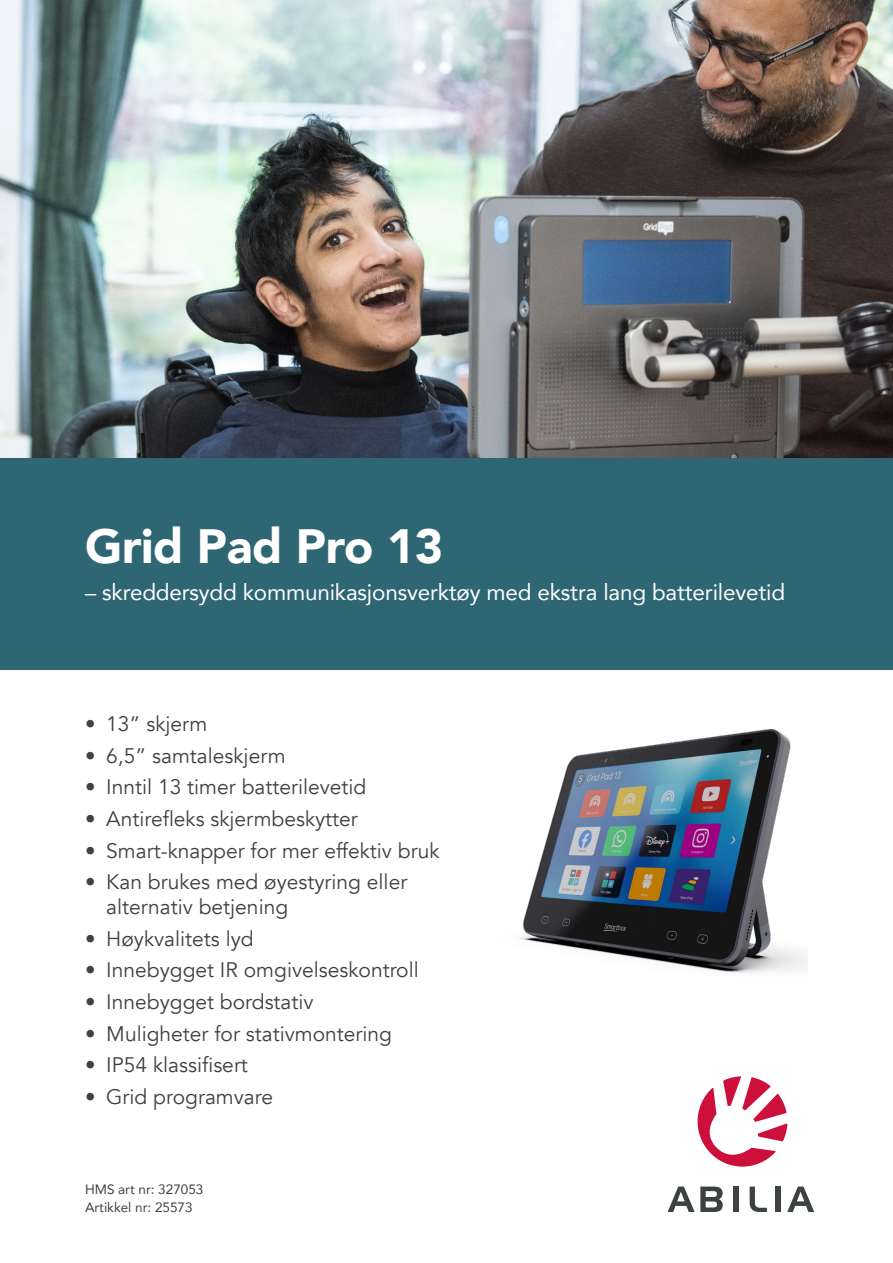
<style>
.page{position:relative;width:893px;height:1263px;background:#fff}
.page>*{position:absolute;margin:0;border:0;box-sizing:border-box;transform-origin:0 0}
.Heading{font:900 48px "Avenir";letter-spacing:-.01em;color:#fff}
.Sub_head{font:22.5px "Avenir";letter-spacing:-.01em;color:#fff}
.t1{font:21px/25.2px "Avenir";color:#3c4241}
.Small_Type{font:13.5px "Avenir";color:#3c4241}
</style>
<div class="page">
<svg style="left:668px;top:1186px;width:55px;height:26px"></svg>
<div style="left:733px;top:1186px;width:5px;height:26px;background:#3c4241"></div>
<svg style="left:750px;top:1186px;width:17px;height:26px"></svg>
<div style="left:775px;top:1186px;width:6px;height:26px;background:#3c4241"></div>
<svg style="left:787px;top:1186px;width:27px;height:26px"></svg>
<svg style="left:697px;top:1076px;width:90px;height:91px"></svg>
<div style="left:0;top:457px;width:893px;height:213px;background:#2f6673"></div>
<img style="left:520px;top:729px;width:288px;height:244px">
<img style="left:0;top:0;width:893px;height:457px">
<p class="Heading" style="left:85px;top:505px;width:360px">Grid Pad Pro 13</p>
<p class="Sub_head" style="left:85px;top:574px;width:702px">– skreddersydd kommunikasjonsverktøy med ekstra lang batterilevetid</p>
<p class="t1" style="left:85px;top:712px;width:124px">• 13” skjerm</p>
<p class="t1" style="left:85px;top:743px;width:202px">• 6,5” samtaleskjerm</p>
<p class="t1" style="left:85px;top:775px;width:283px">• Inntil 13 timer batterilevetid</p>
<p class="t1" style="left:85px;top:806px;width:274px">• Antirefleks skjermbeskytter</p>
<p class="t1" style="left:85px;top:838px;width:356px">• Smart-knapper for mer effektiv bruk</p>
<p class="t1" style="left:106px;top:870px;width:302px;text-indent:-21px">• Kan brukes med øyestyring eller alternativ betjening</p>
<p class="t1" style="left:85px;top:926px;width:170px">• Høykvalitets lyd</p>
<p class="t1" style="left:85px;top:958px;width:335px">• Innebygget IR omgivelseskontroll</p>
<p class="t1" style="left:85px;top:989px;width:230px">• Innebygget bordstativ</p>
<p class="t1" style="left:85px;top:1021px;width:308px">• Muligheter for stativmontering</p>
<p class="t1" style="left:85px;top:1053px;width:164px">• IP54 klassifisert</p>
<p class="t1" style="left:85px;top:1084px;width:190px">• Grid programvare</p>
<p class="Small_Type" style="left:85px;top:1178px;width:120px">HMS art nr: 327053</p>
<p class="Small_Type" style="left:85px;top:1196px;width:109px">Artikkel nr: 25573</p>
</div>
